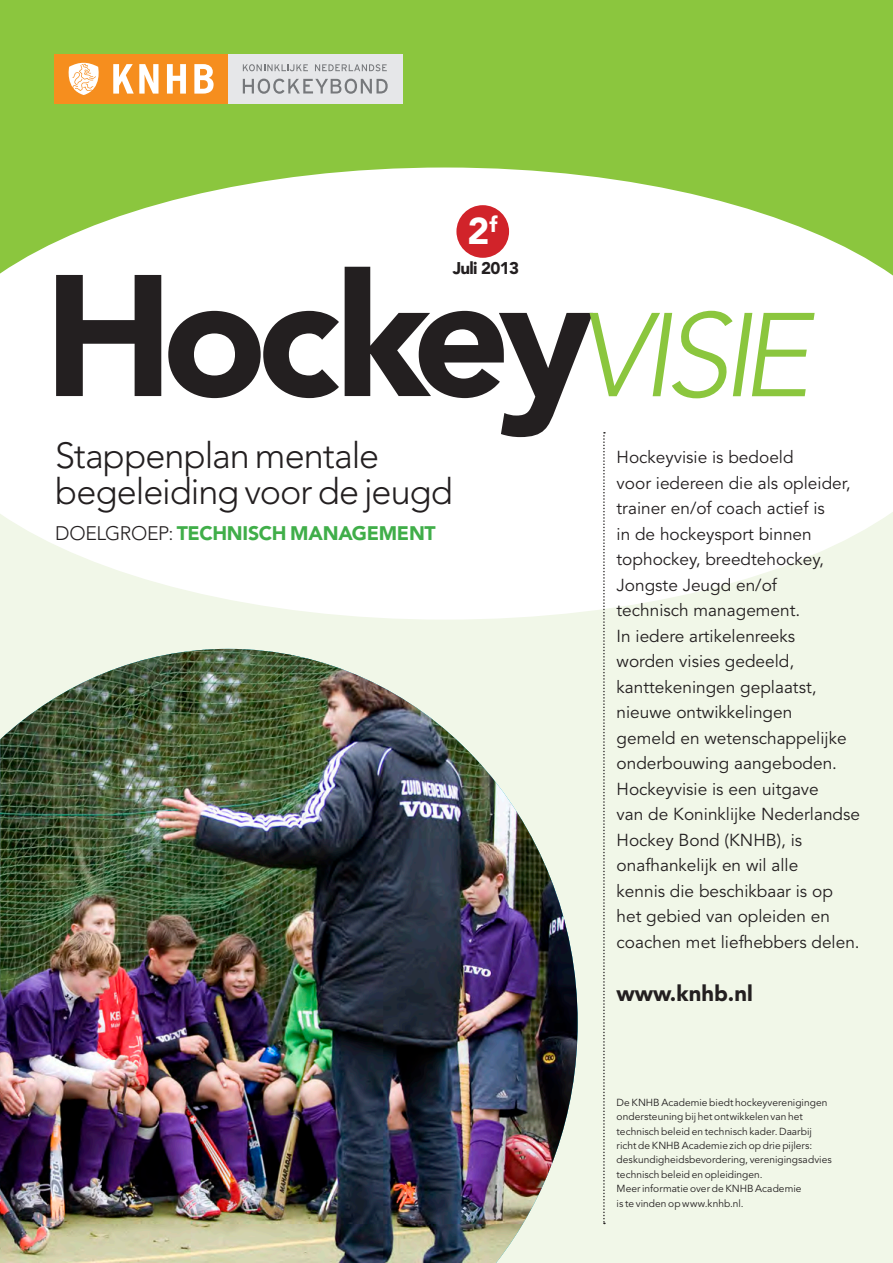
<style>
.page{position:relative;width:893px;height:1263px;background:#f1f7e8}
.page>*{position:absolute;margin:0;border:0;box-sizing:border-box;transform-origin:0 0}
.COVER_KOPREGEL{font:900 171px "Avenir LT Std";letter-spacing:-.065em;color:#231f20}
.t1{font:italic 300 117.75px "Avenir LT Std";letter-spacing:-.065em;color:#8bc63e}
._06_BROOD{font:900 37.2px "Avenir LT Std";color:#fff}
.COVER_KOPREGEL-2{font:300 36px "Avenir LT Std";letter-spacing:-.025em;color:#231f20}
.COVER_INTRO{font:900 22.05px "Avenir LT Std";color:#231f20}
.COVER_KOPREGEL-3{font:900 19.5px "Avenir LT Std";letter-spacing:-.015em;color:#40ae49}
.COVER_INTRO-2{font:17.25px/25.5px "Avenir LT Std";color:#231f20}
.COVER_INTRO-3{font:900 16.8px "Avenir LT Std";letter-spacing:-.04em;color:#231f20}
.t2{font:10.2px/14.4px "Avenir LT Std";letter-spacing:.005em;color:#231f20}
.s1{font-weight:300;color:#231f20}
</style>
<div class="page">
<div style="left:0;top:0;width:893px;height:319px;background:#8bc63e"></div>
<svg style="left:0;top:167px;width:893px;height:453px;background:#f5faef"></svg>
<svg style="left:603px;top:432px;width:2px;height:792px"></svg>
<div style="left:54px;top:54px;width:174px;height:50px;background:#f68e1e"></div>
<svg style="left:68px;top:62px;width:31px;height:33px"></svg>
<svg style="left:167px;top:64px;width:19px;height:30px"></svg>
<svg style="left:113px;top:64px;width:45px;height:30px"></svg>
<svg style="left:194px;top:64px;width:20px;height:30px"></svg>
<div style="left:228px;top:54px;width:174px;height:50px;background:#e6e7e9"></div>
<svg style="left:243px;top:64px;width:65px;height:7px"></svg>
<svg style="left:315px;top:64px;width:72px;height:7px"></svg>
<svg style="left:243px;top:79px;width:145px;height:15px"></svg>
<div style="left:456px;top:205px;width:53px;height:53px;background:#d1232a;border-radius:50%"></div>
<img style="left:0;top:649px;width:578px;height:614px">
<p class="_06_BROOD" style="left:467px;top:209px;width:31px">2<sup>f</sup></p>
<p class="COVER_KOPREGEL" style="left:44px;top:233px;width:551px">Hockey</p>
<p class="COVER_INTRO-3" style="left:453px;top:258px;width:68px">Juli 2013</p>
<p class="t1" style="left:578px;top:286px;width:234px">VISIE</p>
<p class="COVER_KOPREGEL-2" style="left:55px;top:434px;width:325px">Stappenplan mentale</p>
<p class="COVER_KOPREGEL-2" style="left:55px;top:470px;width:399px">begeleiding voor de jeugd</p>
<p class="COVER_KOPREGEL-3" style="left:55px;top:521px;width:382px"><span class="s1">DOELGROEP:</span> TECHNISCH MANAGEMENT</p>
<p class="COVER_INTRO-2" style="left:617px;top:445px;width:245px">Hockeyvisie is bedoeld<br>voor iedereen die als opleider, trainer en/of coach actief is<br>in de hockeysport binnen tophockey, breedtehockey,<br>Jongste Jeugd en/of<br>technisch management.<br>In iedere artikelenreeks<br>worden visies gedeeld, kanttekeningen geplaatst, nieuwe ontwikkelingen<br>gemeld en wetenschappelijke onderbouwing aangeboden.<br>Hockeyvisie is een uitgave<br>van de Koninklijke Nederlandse</p>
<p class="COVER_INTRO-2" style="left:617px;top:827px;width:245px">Hockey Bond (KNHB), is onafhankelijk en wil alle<br>kennis die beschikbaar is op het gebied van opleiden en coachen met liefhebbers delen.</p>
<p class="COVER_INTRO" style="left:617px;top:980px;width:138px">www.knhb.nl</p>
<p class="t2" style="left:617px;top:1095px;width:217px">De KNHB Academie biedt hockeyverenigingen ondersteuning bij het ontwikkelen van het technisch beleid en technisch kader. Daarbij richt de KNHB Academie zich op drie pijlers: deskundigheidsbevordering, verenigingsadvies technisch beleid en opleidingen.</p>
<p class="t2" style="left:617px;top:1182px;width:186px">Meer informatie over de KNHB Academie</p>
<p class="t2" style="left:617px;top:1196px;width:129px">is te vinden op www.knhb.nl.</p>
</div>
